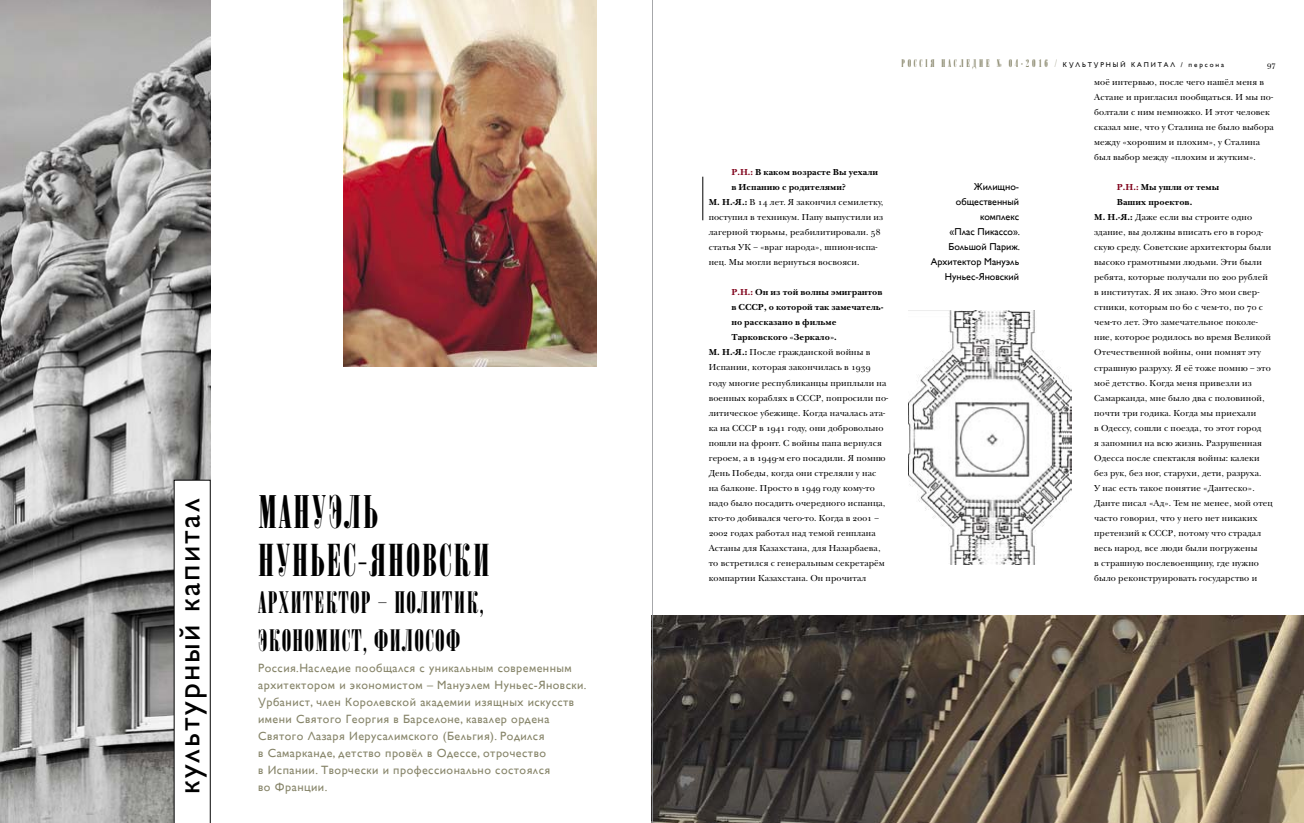
<style>
.page{position:relative;width:1304px;height:823px;background:#fff}
.page>*{position:absolute;margin:0;border:0;box-sizing:border-box;transform-origin:0 0}
.t1{font:47px "Salomeia";letter-spacing:.04em;color:#000}
.t2{font:46px "Salomeia";letter-spacing:.04em;color:#000}
.t3{font:31px/37.2px "Salomeia";letter-spacing:.04em;color:#000}
.t4{font:31px "Gill Sans";letter-spacing:.07em;color:#000}
.t5{font:12px/17px "Gill Sans";letter-spacing:.04em;color:#87856a}
.t6{font:10px/15px "Gill Sans";color:#000;text-align:right}
.t7{font:9px/15px "New Baskerville Exp Od C";letter-spacing:.01em;color:#000}
.t8{font:700 9px "New Baskerville Exp Od C";color:#000}
.t9{font:8px "New Baskerville Exp Od C";color:#000}
.t10{font:7px "Gill Sans";letter-spacing:.27em;color:#000}
.s1{color:#7f001a}
.s2{font-weight:700}
.s3{font-family:"Salomeia";font-size:11px;color:#87856a}
</style>
<div class="page">
<img style="left:0;top:0;width:210px;height:822px">
<svg style="left:174px;top:479px;width:37px;height:343px"></svg>
<hr style="left:703px;top:176px;width:1px;height:44px;background:#000">
<img style="left:343px;top:0;width:254px;height:366px">
<img style="left:653px;top:615px;width:651px;height:207px">
<img style="left:909px;top:310px;width:162px;height:254px">
<hr style="left:652px;top:0;width:1px;height:822px;background:#939598">
<p class="t4" style="left:171px;top:793px;width:296px;rotate:-90deg">культурный капитал</p>
<p class="t1" style="left:258px;top:484px;width:122px">Мануэль</p>
<p class="t2" style="left:258px;top:533px;width:233px">Нуньес-Яновски</p>
<p class="t3" style="left:258px;top:583px;width:227px">Архитектор – политик, экономист, философ</p>
<p class="t5" style="left:258px;top:658px;width:330px">Россия.Наследие пообщался с уникальным современным архитектором и экономистом – Мануэлем Нуньес-Яновски.<br>Урбанист, член Королевской академии изящных искусств имени Святого Георгия в Барселоне, кавалер ордена Святого Лазаря Иерусалимского (Бельгия). Родился<br>в Самарканде, детство провёл в Одессе, отрочество<br>в Испании. Творчески и профессионально состоялся<br>во Франции.</p>
<p class="t8" style="left:731px;top:167px;width:148px"><span class="s1">Р.Н.:</span> В каком возрасте Вы уехали</p>
<p class="t8" style="left:731px;top:182px;width:116px">в Испанию с родителями?</p>
<p class="t7" style="left:709px;top:195px;width:176px"><span class="s2">М. Н.-Я.:</span> В 14 лет. Я закончил семилетку,</p>
<p class="t7" style="left:709px;top:210px;width:176px">поступил в техникум. Папу выпустили из</p>
<p class="t7" style="left:709px;top:225px;width:173px">лагерной тюрьмы, реабилитировали. 58</p>
<p class="t7" style="left:709px;top:240px;width:170px">статья УК – «враг народа», шпион-испа-</p>
<p class="t7" style="left:709px;top:255px;width:152px">нец. Мы могли вернуться восвояси.</p>
<p class="t8" style="left:731px;top:287px;width:153px"><span class="s1">Р.Н.:</span> Он из той волны эмигрантов</p>
<p class="t8" style="left:731px;top:302px;width:153px">в СССР, о которой так замечатель-</p>
<p class="t8" style="left:731px;top:317px;width:107px">но рассказано в фильме</p>
<p class="t8" style="left:731px;top:332px;width:107px">Тарковского «Зеркало».</p>
<p class="t7" style="left:709px;top:345px;width:163px"><span class="s2">М. Н.-Я.:</span> После гражданской войны в</p>
<p class="t7" style="left:709px;top:360px;width:163px">Испании, которая закончилась в 1939</p>
<p class="t7" style="left:709px;top:375px;width:179px">году многие республиканцы приплыли на</p>
<p class="t7" style="left:709px;top:390px;width:181px">военных кораблях в СССР, попросили по-</p>
<p class="t7" style="left:709px;top:405px;width:178px">литическое убежище. Когда началась ата-</p>
<p class="t7" style="left:709px;top:420px;width:176px">ка на СССР в 1941 году, они добровольно</p>
<p class="t7" style="left:709px;top:435px;width:175px">пошли на фронт. С войны папа вернулся</p>
<p class="t7" style="left:709px;top:450px;width:178px">героем, а в 1949-м его посадили. Я помню</p>
<p class="t7" style="left:709px;top:465px;width:169px">День Победы, когда они стреляли у нас</p>
<p class="t7" style="left:709px;top:480px;width:168px">на балконе. Просто в 1949 году кому-то</p>
<p class="t7" style="left:709px;top:495px;width:178px">надо было посадить очередного испанца,</p>
<p class="t7" style="left:709px;top:510px;width:172px">кто-то добивался чего-то. Когда в 2001 –</p>
<p class="t7" style="left:709px;top:525px;width:169px">2002 годах работал над темой генплана</p>
<p class="t7" style="left:709px;top:540px;width:174px">Астаны для Казахстана, для Назарбаева,</p>
<p class="t7" style="left:709px;top:555px;width:178px">то встретился с генеральным секретарём</p>
<p class="t7" style="left:709px;top:570px;width:159px">компартии Казахстана. Он прочитал</p>
<p class="t10" style="left:901px;top:60px;width:324px"><span class="s3">РОССIЯ НАСЛЕДИЕ № 04•2016 /</span> КУЛЬТУРНЫЙ КАПИТАЛ / персона</p>
<p class="t9" style="left:1267px;top:59px;width:10px">97</p>
<p class="t6" style="left:931px;top:179px;width:91px">Жилищно&shy;общественный комплекс<br>«Плас Пикассо».<br>Большой Париж.<br>Архитектор Мануэль<br>Нуньес-Яновский</p>
<p class="t7" style="left:1094px;top:75px;width:181px">моё интервью, после чего нашёл меня в Астане и пригласил пообщаться. И мы по&shy;болтали с ним немножко. И этот человек сказал мне, что у Сталина не было выбора между «хорошим и плохим», у Сталина был выбор между «плохим и жутким».</p>
<p class="t8" style="left:1117px;top:182px;width:104px"><span class="s1">Р.Н.:</span> Мы ушли от темы</p>
<p class="t8" style="left:1117px;top:197px;width:77px">Ваших проектов.</p>
<p class="t7" style="left:1094px;top:210px;width:159px"><span class="s2">М. Н.-Я.:</span> Даже если вы строите одно</p>
<p class="t7" style="left:1094px;top:225px;width:171px">здание, вы должны вписать его в город-</p>
<p class="t7" style="left:1094px;top:240px;width:179px">скую среду. Советские архитекторы были</p>
<p class="t7" style="left:1094px;top:255px;width:169px">высоко грамотными людьми. Эти были</p>
<p class="t7" style="left:1094px;top:270px;width:175px">ребята, которые получали по 200 рублей</p>
<p class="t7" style="left:1094px;top:285px;width:167px">в институтах. Я их знаю. Это мои свер-</p>
<p class="t7" style="left:1094px;top:300px;width:170px">стники, которым по 60 с чем-то, по 70 с</p>
<p class="t7" style="left:1094px;top:315px;width:165px">чем-то лет. Это замечательное поколе-</p>
<p class="t7" style="left:1094px;top:330px;width:178px">ние, которое родилось во время Великой</p>
<p class="t7" style="left:1094px;top:345px;width:168px">Отечественной войны, они помнят эту</p>
<p class="t7" style="left:1094px;top:360px;width:178px">страшную разруху. Я её тоже помню – это</p>
<p class="t7" style="left:1094px;top:375px;width:159px">моё детство. Когда меня привезли из</p>
<p class="t7" style="left:1094px;top:390px;width:172px">Самарканда, мне было два с половиной,</p>
<p class="t7" style="left:1094px;top:405px;width:164px">почти три годика. Когда мы приехали</p>
<p class="t7" style="left:1094px;top:420px;width:169px">в Одессу, сошли с поезда, то этот город</p>
<p class="t7" style="left:1094px;top:435px;width:169px">я запомнил на всю жизнь. Разрушенная</p>
<p class="t7" style="left:1094px;top:450px;width:167px">Одесса после спектакля войны: калеки</p>
<p class="t7" style="left:1094px;top:465px;width:169px">без рук, без ног, старухи, дети, разруха.</p>
<p class="t7" style="left:1094px;top:480px;width:162px">У нас есть такое понятие «Дантеско».</p>
<p class="t7" style="left:1094px;top:495px;width:180px">Данте писал «Ад». Тем не менее, мой отец</p>
<p class="t7" style="left:1094px;top:510px;width:165px">часто говорил, что у него нет никаких</p>
<p class="t7" style="left:1094px;top:525px;width:168px">претензий к СССР, потому что страдал</p>
<p class="t7" style="left:1094px;top:540px;width:165px">весь народ, все люди были погружены</p>
<p class="t7" style="left:1094px;top:555px;width:166px">в страшную послевоенщину, где нужно</p>
<p class="t7" style="left:1094px;top:570px;width:164px">было реконструировать государство и</p>
</div>
